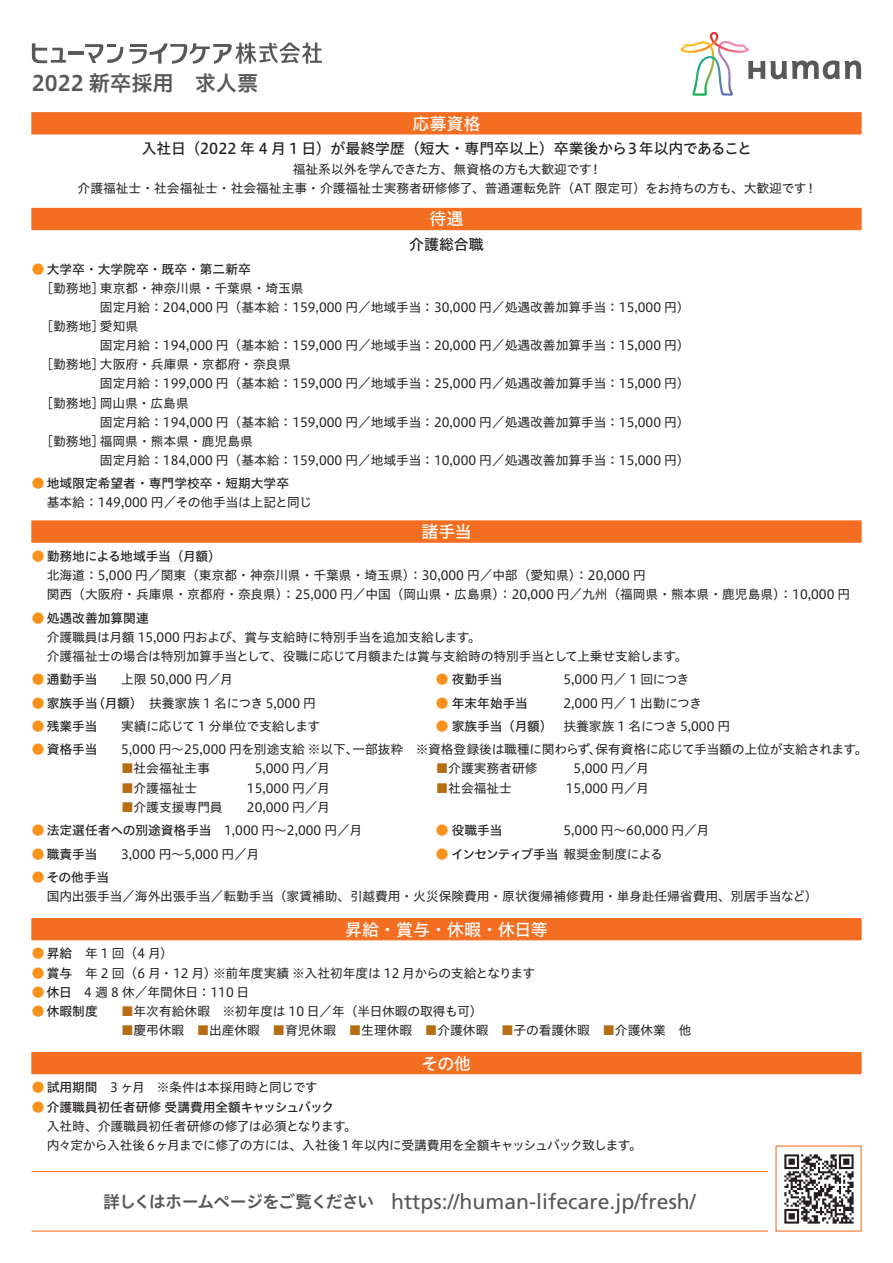
<style>
.page{position:relative;width:893px;height:1263px;background:#fff}
.page>*{position:absolute;margin:0;border:0;box-sizing:border-box;transform-origin:0 0}
.t1{font:21.3px "Frutiger LT Std";color:#57585a}
.t2{font:21.3px "Hiragino UD Sans Std W6";color:#57585a}
.t3{font:16.95px "Hiragino UD Sans Std W5";color:#fff}
.t4{font:14.85px "Hiragino UD Sans Std W5";color:#231f20}
.t5{font:12.75px/19.2px "Hiragino UD Sans Std W4";color:#231f20}
.t6{font:12.75px "Hiragino UD Sans Std W5";color:#231f20}
.t7{font:12.75px/19.2px "Hiragino UD Sans Std W4";letter-spacing:-.04em;color:#231f20}
.t8{font:12.75px "Hiragino UD Sans Std W4";letter-spacing:-.03em;color:#231f20}
.t9{font:12.75px "Hiragino UD Sans Std W5";letter-spacing:-.08em;color:#231f20}
.t10{font:12.75px "Hiragino UD Sans Std W4";letter-spacing:-.035em;color:#231f20}
.t11{font:12.75px "Hiragino UD Sans Std W5";letter-spacing:-.02em;color:#231f20}
.s1{color:#f7931d}
.s2{font-family:"Hiragino UD Sans Std W5";color:#f7931d}
.s3{font-family:"Hiragino UD Sans Std W5"}
.s4{color:#b76d11}
.s5{font-family:"Hiragino UD Sans Std W4"}
.s6{font-family:"Hiragino UD Sans Std W6";font-size:16.95px}
</style>
<div class="page">
<div style="left:31px;top:112px;width:831px;height:22px;background:#f36e21;border:1px solid #f36e21"></div>
<div style="left:31px;top:208px;width:831px;height:22px;background:#f36e21"></div>
<div style="left:31px;top:520px;width:831px;height:23px;background:#f36e21;border:1px solid #f36e21"></div>
<div style="left:31px;top:918px;width:831px;height:22px;background:#f36e21;border:1px solid #f36e21"></div>
<div style="left:31px;top:1052px;width:831px;height:22px;background:#f36e21;border:1px solid #f36e21"></div>
<hr style="left:32px;top:1171px;width:735px;height:1px;background:#f36e21">
<hr style="left:32px;top:1230px;width:735px;height:1px;background:#f36e21">
<svg style="left:775px;top:1145px;width:87px;height:86px"></svg>
<svg style="left:680px;top:32px;width:181px;height:64px"></svg>
<hr style="left:68px;top:51px;width:15px;height:3px;background:#57585a">
<svg style="left:32px;top:43px;width:34px;height:20px"></svg>
<svg style="left:85px;top:44px;width:38px;height:19px"></svg>
<svg style="left:129px;top:43px;width:193px;height:21px"></svg>
<img style="left:776px;top:1146px;width:85px;height:85px">
<h1 class="t2" style="left:32px;top:67px;width:228px">2022 新卒採用　求人票</h1>
<h2 class="t3" style="left:412px;top:110px;width:70px">応募資格</h2>
<p class="t4" style="left:142px;top:138px;width:612px">入社日（2022 年 4 月 1 日）が最終学歴（短大・専門卒以上）卒業後から３年以内であること</p>
<p class="t5" style="left:78px;top:158px;width:741px;text-align:center">福祉系以外を学んできた方、無資格の方も大歓迎です！<br>介護福祉士・社会福祉士・社会福祉主事・介護福祉士実務者研修修了、普通運転免許（AT 限定可）をお持ちの方も、大歓迎です！</p>
<h2 class="t3" style="left:429px;top:206px;width:36px">待遇</h2>
<p class="t4" style="left:409px;top:233px;width:76px">介護総合職</p>
<p class="t6" style="left:32px;top:259px;width:221px"><span class="s1">●</span> 大学卒・大学院卒・既卒・第二新卒</p>
<p class="t5" style="left:40px;top:278px;width:265px">［勤務地］東京都・神奈川県・千葉県・埼玉県</p>
<p class="t5" style="left:100px;top:297px;width:591px">固定月給：204,000 円（基本給：159,000 円／地域手当：30,000 円／処遇改善加算手当：15,000 円）</p>
<p class="t5" style="left:40px;top:316px;width:99px">［勤務地］愛知県</p>
<p class="t5" style="left:100px;top:335px;width:591px">固定月給：194,000 円（基本給：159,000 円／地域手当：20,000 円／処遇改善加算手当：15,000 円）</p>
<p class="t5" style="left:40px;top:354px;width:252px">［勤務地］大阪府・兵庫県・京都府・奈良県</p>
<p class="t5" style="left:100px;top:373px;width:591px">固定月給：199,000 円（基本給：159,000 円／地域手当：25,000 円／処遇改善加算手当：15,000 円）</p>
<p class="t5" style="left:40px;top:392px;width:150px">［勤務地］岡山県・広島県</p>
<p class="t5" style="left:100px;top:411px;width:591px">固定月給：194,000 円（基本給：159,000 円／地域手当：20,000 円／処遇改善加算手当：15,000 円）</p>
<p class="t5" style="left:40px;top:431px;width:214px">［勤務地］福岡県・熊本県・鹿児島県</p>
<p class="t5" style="left:100px;top:450px;width:591px">固定月給：184,000 円（基本給：159,000 円／地域手当：10,000 円／処遇改善加算手当：15,000 円）</p>
<p class="t6" style="left:32px;top:474px;width:259px"><span class="s1">●</span> 地域限定希望者・専門学校卒・短期大学卒</p>
<p class="t5" style="left:47px;top:492px;width:267px">基本給：149,000 円／その他手当は上記と同じ</p>
<h2 class="t3" style="left:421px;top:519px;width:52px">諸手当</h2>
<p class="t11" style="left:32px;top:546px;width:191px"><span class="s1">●</span> 勤務地による地域手当（月額）</p>
<p class="t5" style="left:47px;top:565px;width:805px">北海道：5,000 円／関東（東京都・神奈川県・千葉県・埼玉県）：30,000 円／中部（愛知県）：20,000 円<br>関西（大阪府・兵庫県・京都府・奈良県）：25,000 円／中国（岡山県・広島県）：20,000 円／九州（福岡県・熊本県・鹿児島県）：10,000 円</p>
<p class="t6" style="left:32px;top:608px;width:119px"><span class="s1">●</span> 処遇改善加算関連</p>
<p class="t5" style="left:47px;top:626px;width:642px">介護職員は月額 15,000 円および、賞与支給時に特別手当を追加支給します。<br>介護福祉士の場合は特別加算手当として、役職に応じて月額または賞与支給時の特別手当として上乗せ支給します。</p>
<p class="t6" style="left:32px;top:670px;width:67px"><span class="s1">●</span> 通勤手当</p>
<p class="t5" style="left:121px;top:669px;width:113px">上限 50,000 円／月</p>
<p class="t6" style="left:436px;top:670px;width:68px"><span class="s1">●</span> 夜勤手当</p>
<p class="t5" style="left:563px;top:669px;width:127px">5,000 円／ 1 回につき</p>
<p class="t5" style="left:32px;top:692px;width:286px"><span class="s2">●</span> <span class="s3">家族手当（月額）　</span>扶養家族 1 名につき 5,000 円</p>
<p class="t6" style="left:436px;top:693px;width:94px"><span class="s1">●</span> 年末年始手当</p>
<p class="t5" style="left:563px;top:692px;width:140px">2,000 円／ 1 出勤につき</p>
<p class="t6" style="left:32px;top:716px;width:67px"><span class="s1">●</span> 残業手当</p>
<p class="t10" style="left:121px;top:716px;width:201px">実績に応じて 1 分単位で支給します</p>
<p class="t5" style="left:436px;top:716px;width:296px"><span class="s2">●</span> <span class="s3">家族手当（月額）</span> 扶養家族 1 名につき 5,000 円</p>
<p class="t6" style="left:32px;top:740px;width:67px"><span class="s1">●</span> 資格手当</p>
<p class="t5" style="left:121px;top:739px;width:748px">5,000 円～25,000 円を別途支給 ※以下、一部抜粋　※資格登録後は職種に関わらず、保有資格に応じて手当額の上位が支給されます。</p>
<p class="t5" style="left:121px;top:758px;width:91px"><span class="s4">■</span>社会福祉主事</p>
<p class="t5" style="left:255px;top:758px;width:77px">5,000 円／月</p>
<p class="t5" style="left:436px;top:758px;width:103px"><span class="s4">■</span>介護実務者研修</p>
<p class="t5" style="left:574px;top:758px;width:77px">5,000 円／月</p>
<p class="t5" style="left:121px;top:777px;width:78px"><span class="s4">■</span>介護福祉士</p>
<p class="t5" style="left:247px;top:777px;width:85px">15,000 円／月</p>
<p class="t5" style="left:436px;top:777px;width:78px"><span class="s4">■</span>社会福祉士</p>
<p class="t5" style="left:566px;top:777px;width:85px">15,000 円／月</p>
<p class="t5" style="left:121px;top:797px;width:103px"><span class="s4">■</span>介護支援専門員</p>
<p class="t5" style="left:247px;top:797px;width:85px">20,000 円／月</p>
<p class="t5" style="left:32px;top:820px;width:332px"><span class="s2">●</span> <span class="s3">法定選任者への別途資格手当　</span>1,000 円～2,000 円／月</p>
<p class="t6" style="left:436px;top:821px;width:68px"><span class="s1">●</span> 役職手当</p>
<p class="t5" style="left:563px;top:820px;width:147px">5,000 円～60,000 円／月</p>
<p class="t6" style="left:32px;top:844px;width:67px"><span class="s1">●</span> 職責手当</p>
<p class="t5" style="left:121px;top:843px;width:140px">3,000 円～5,000 円／月</p>
<p class="t9" style="left:436px;top:844px;width:229px"><span class="s1">●</span> インセンティブ手当 <span class="s5">報奨金制度による</span></p>
<p class="t6" style="left:32px;top:867px;width:79px"><span class="s1">●</span> その他手当</p>
<p class="t5" style="left:47px;top:886px;width:772px">国内出張手当／海外出張手当／転勤手当（家賃補助、引越費用・火災保険費用・原状復帰補修費用・単身赴任帰省費用、別居手当など）</p>
<h2 class="t3" style="left:345px;top:916px;width:204px">昇給・賞与・休暇・休日等</h2>
<p class="t5" style="left:32px;top:943px;width:143px"><span class="s2">●</span> <span class="s3">昇給　</span>年 1 回（4 月）</p>
<p class="t5" style="left:32px;top:962px;width:505px"><span class="s2">●</span> <span class="s3">賞与　</span>年 2 回（6 月・12 月）※前年度実績 ※入社初年度は 12 月からの支給となります</p>
<p class="t5" style="left:32px;top:982px;width:219px"><span class="s2">●</span> <span class="s3">休日　</span>4 週 8 休／年間休日：110 日</p>
<p class="t6" style="left:32px;top:1001px;width:68px"><span class="s1">●</span> 休暇制度</p>
<p class="t5" style="left:121px;top:1001px;width:363px"><span class="s4">■</span>年次有給休暇　※初年度は 10 日／年（半日休暇の取得も可）</p>
<p class="t5" style="left:121px;top:1020px;width:572px"><span class="s4">■</span>慶弔休暇　<span class="s4">■</span>出産休暇　<span class="s4">■</span>育児休暇　<span class="s4">■</span>生理休暇　<span class="s4">■</span>介護休暇　<span class="s4">■</span>子の看護休暇　<span class="s4">■</span>介護休業　他</p>
<h2 class="t3" style="left:421px;top:1050px;width:51px">その他</h2>
<p class="t8" style="left:32px;top:1078px;width:287px"><span class="s2">●</span> <span class="s3">試用期間　</span>3 ヶ月　※条件は本採用時と同じです</p>
<p class="t6" style="left:32px;top:1097px;width:304px"><span class="s1">●</span> 介護職員初任者研修 受講費用全額キャッシュバック</p>
<p class="t7" style="left:47px;top:1115px;width:597px">入社時、介護職員初任者研修の修了は必須となります。<br>内々定から入社後６ヶ月までに修了の方には、入社後１年以内に受講費用を全額キャッシュバック致します。</p>
<h1 class="t1" style="left:103px;top:1189px;width:594px"><span class="s6">詳しくはホームページをご覧ください　</span>https://human-lifecare.jp/fresh/</h1>
</div>
